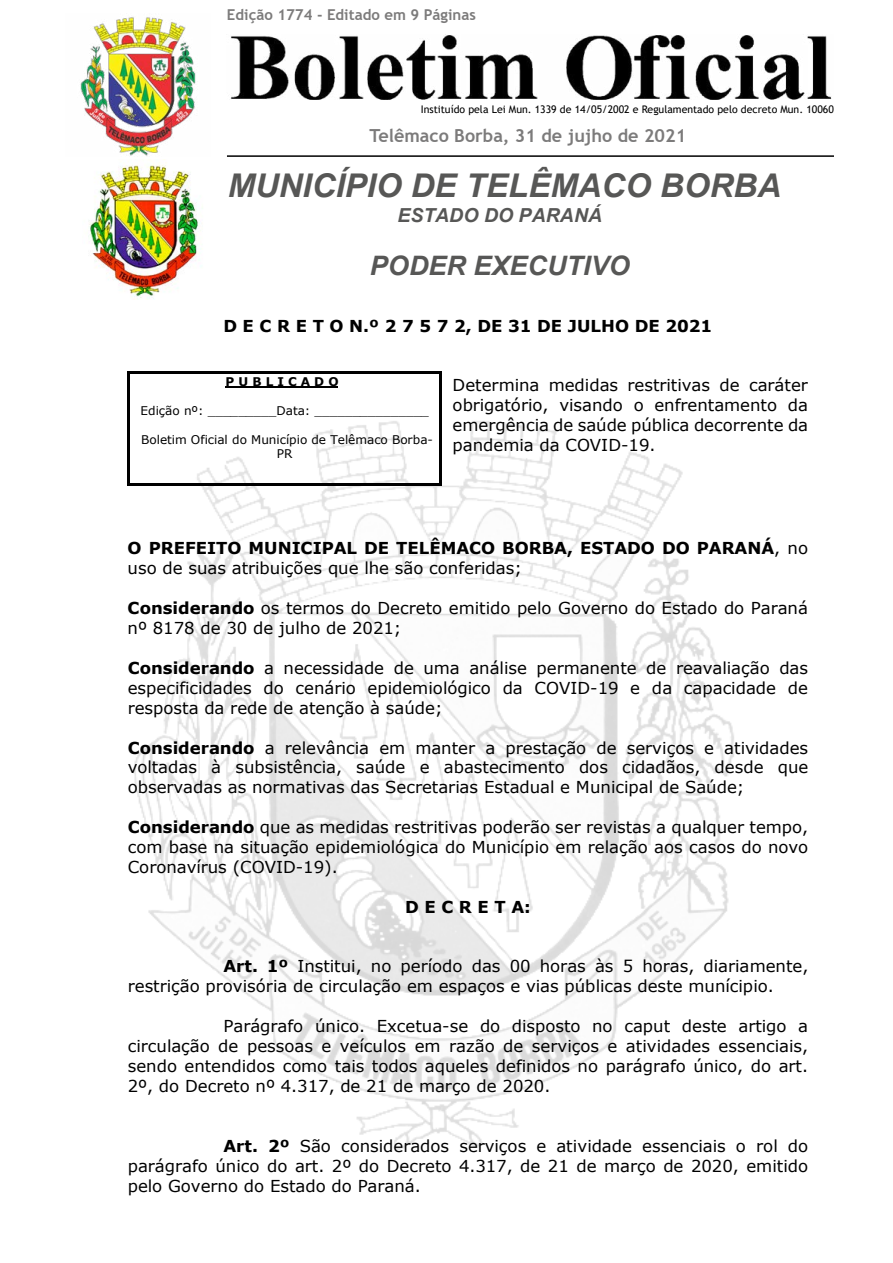
<style>
.page{position:relative;width:893px;height:1263px;background:#fff}
.page>*{position:absolute;margin:0;border:0;box-sizing:border-box;transform-origin:0 0}
.t1{font:italic 700 32.7px "Arial";color:#575756}
.t2{font:italic 700 26.85px "Arial";color:#575756}
.t3{font:italic 700 19.35px "Arial";color:#575756}
.t4{font:700 18px "Trebuchet MS";color:#7c7b7b}
.t5{font:16.5px/20px "Verdana";letter-spacing:-.005em;color:#000;text-align:justify}
.t6{font:700 16.5px/19.8px "Verdana";color:#000}
.t7{font:700 15px "Trebuchet MS";color:#7c7b7b}
.t8{font:12px/14.4px "Verdana";letter-spacing:-.005em;color:#000;text-align:center}
.t9{font:700 12px "Verdana";color:#000}
.t10{font:10.5px "Trebuchet MS";color:#000}
.s1{font-weight:400}
.s2{font-weight:700}
</style>
<div class="page">
<img style="left:80px;top:17px;width:116px;height:139px">
<img style="left:230px;top:34px;width:602px;height:66px">
<hr style="left:227px;top:155px;width:607px;height:2px;background:#000">
<img style="left:88px;top:165px;width:111px;height:134px">
<img style="left:127px;top:382px;width:607px;height:768px">
<hr style="left:226px;top:386px;width:112px;height:2px;background:#000">
<hr style="left:130px;top:371px;width:310px;height:3px;background:#000">
<hr style="left:128px;top:374px;width:2px;height:109px;background:#000">
<hr style="left:130px;top:483px;width:310px;height:2px;background:#000">
<hr style="left:440px;top:374px;width:2px;height:109px;background:#000">
<p class="t7" style="left:227px;top:5px;width:250px">Edição 1774 - Editado em 9 Páginas</p>
<p class="t10" style="left:421px;top:103px;width:415px">Instituído pela Lei Mun. 1339 de 14/05/2002 e Regulamentado pelo decreto Mun. 10060</p>
<p class="t4" style="left:369px;top:124px;width:318px">Telêmaco Borba, 31 de jujho de 2021</p>
<h1 class="t1" style="left:228px;top:164px;width:555px">MUNICÍPIO DE TELÊMACO BORBA</h1>
<p class="t3" style="left:397px;top:202px;width:206px">ESTADO DO PARANÁ</p>
<h2 class="t2" style="left:370px;top:248px;width:261px">PODER EXECUTIVO</h2>
<p class="t6" style="left:223px;top:315px;width:490px">D E C R E T O N.º 2 7 5 7 2, DE 31 DE JULHO DE 2021</p>
<p class="t9" style="left:226px;top:373px;width:115px">P U B L I C A D O</p>
<p class="t8" style="left:141px;top:403px;width:290px">Edição nº: _________Data: _______________</p>
<p class="t8" style="left:141px;top:432px;width:293px">Boletim Oficial do Município de Telêmaco Borba-<br>PR</p>
<p class="t5" style="left:453px;top:375px;width:357px">Determina medidas restritivas de caráter obrigatório, visando o enfrentamento da emergência de saúde pública decorrente da pandemia da COVID-19.</p>
<p class="t6" style="left:128px;top:538px;width:682px">O PREFEITO MUNICIPAL DE TELÊMACO BORBA, ESTADO DO PARANÁ<span class="s1">, no uso de suas atribuições que lhe são conferidas;</span></p>
<p class="t5" style="left:128px;top:598px;width:682px"><span class="s2">Considerando</span> os termos do Decreto emitido pelo Governo do Estado do Paraná nº 8178 de 30 de julho de 2021;</p>
<p class="t5" style="left:128px;top:658px;width:682px"><span class="s2">Considerando</span> a necessidade de uma análise permanente de reavaliação das especificidades do cenário epidemiológico da COVID-19 e da capacidade de resposta da rede de atenção à saúde;</p>
<p class="t5" style="left:128px;top:737px;width:682px"><span class="s2">Considerando</span> a relevância em manter a prestação de serviços e atividades voltadas à subsistência, saúde e abastecimento dos cidadãos, desde que observadas as normativas das Secretarias Estadual e Municipal de Saúde;</p>
<p class="t5" style="left:128px;top:817px;width:682px"><span class="s2">Considerando</span> que as medidas restritivas poderão ser revistas a qualquer tempo, com base na situação epidemiológica do Município em relação aos casos do novo Coronavírus (COVID-19).</p>
<p class="t6" style="left:405px;top:896px;width:127px">D E C R E T A:</p>
<p class="t5" style="left:128px;top:956px;width:682px;text-indent:96px"><span class="s2">Art. 1º</span> Institui, no período das 00 horas às 5 horas, diariamente, restrição provisória de circulação em espaços e vias públicas deste munícipio.</p>
<p class="t5" style="left:128px;top:1016px;width:682px;text-indent:96px">Parágrafo único. Excetua-se do disposto no caput deste artigo a circulação de pessoas e veículos em razão de serviços e atividades essenciais, sendo entendidos como tais todos aqueles definidos no parágrafo único, do art.<br>2º, do Decreto nº 4.317, de 21 de março de 2020.</p>
<p class="t5" style="left:128px;top:1135px;width:682px;text-indent:96px"><span class="s2">Art. 2º</span> São considerados serviços e atividade essenciais o rol do parágrafo único do art. 2º do Decreto 4.317, de 21 de março de 2020, emitido pelo Governo do Estado do Paraná.</p>
</div>
